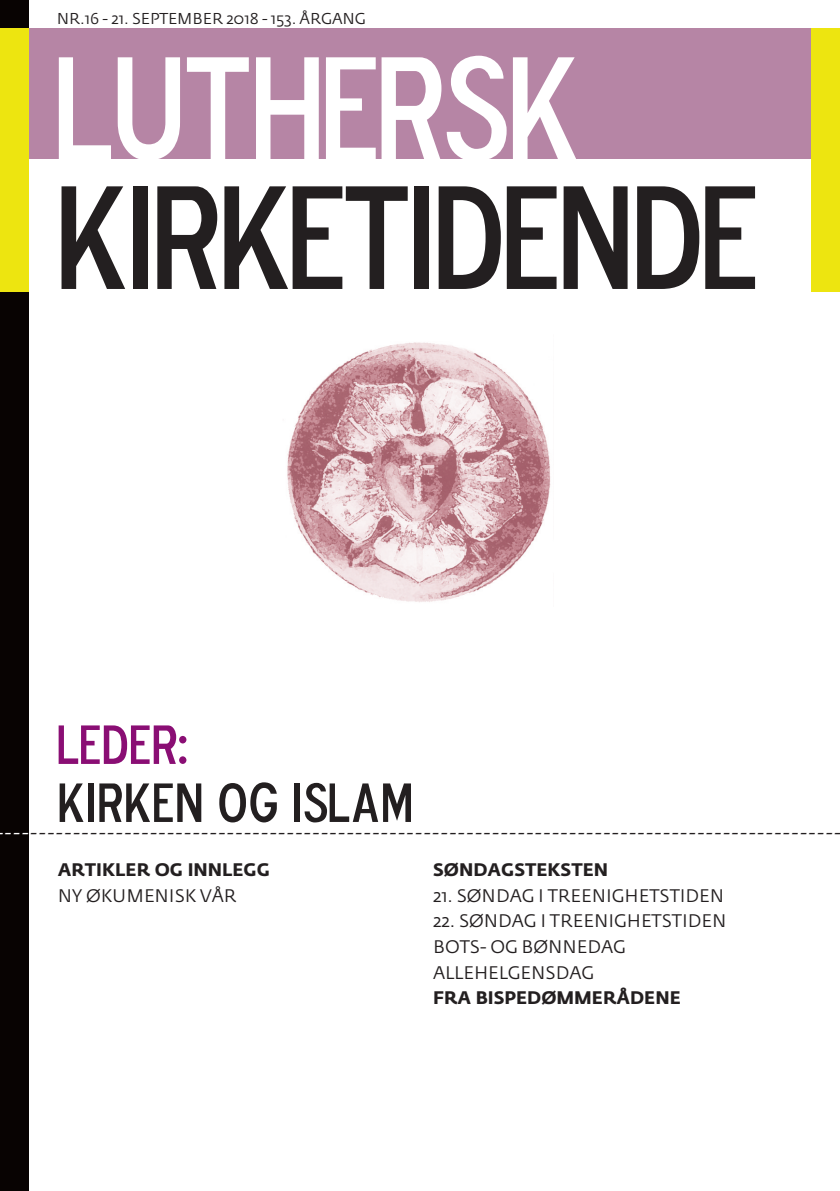
<style>
.page{position:relative;width:840px;height:1191px;background:#fff}
.page>*{position:absolute;margin:0;border:0;box-sizing:border-box;transform-origin:0 0}
.t1{font:149.4px "Blue Highway D Type";color:#231f20}
.t2{font:149.4px "Blue Highway D Type";color:#fff}
.t3{font:56px "Blue Highway D Type";color:#231f20}
.t4{font:56px "Blue Highway D Type";color:#8a0e74}
.t5{font:24px "Minion Pro";color:#231f20}
.t6{font:18px/25.6px "Fedra Sans";color:#231f20}
.t7{font:700 18px "Fedra Sans";color:#231f20}
.t8{font:15.6px "Fedra Sans";color:#231f20}
.s1{color:#fff}
</style>
<div class="page">
<div style="left:0;top:28px;width:839px;height:131px;background:#b685a5"></div>
<div style="left:0;top:0;width:28px;height:1191px;background:#080302"></div>
<div style="left:0;top:28px;width:28px;height:264px;background:#ede510"></div>
<div style="left:811px;top:28px;width:28px;height:264px;background:#ede510"></div>
<img style="left:287px;top:342px;width:264px;height:260px">
<p class="t8" style="left:57px;top:13px;width:310px">NR.16 - 21. SEPTEMBER 2018 - 153. ÅRGANG</p>
<h1 class="t2" style="left:57px;top:13px;width:522px">LUTHERSK</h1>
<h1 class="t1" style="left:57px;top:142px;width:699px">KIRKETIDENDE</h1>
<h2 class="t4" style="left:58px;top:709px;width:131px">LEDER:</h2>
<h2 class="t3" style="left:58px;top:767px;width:356px">KIRKEN OG ISLAM</h2>
<p class="t5" style="left:4px;top:822px;width:839px"><span class="s1">---</span>-----------------------------------------------------------------------------------------------</p>
<p class="t7" style="left:58px;top:863px;width:213px">ARTIKLER OG INNLEGG</p>
<p class="t6" style="left:58px;top:884px;width:180px">NY ØKUMENISK VÅR</p>
<p class="t7" style="left:433px;top:863px;width:176px">SØNDAGSTEKSTEN</p>
<p class="t6" style="left:433px;top:884px;width:292px">21. SØNDAG I TREENIGHETSTIDEN</p>
<p class="t6" style="left:433px;top:910px;width:295px">22. SØNDAG I TREENIGHETSTIDEN<br>BOTS- OG BØNNEDAG<br>ALLEHELGENSDAG</p>
<p class="t7" style="left:433px;top:991px;width:249px">FRA BISPEDØMMERÅDENE</p>
</div>
